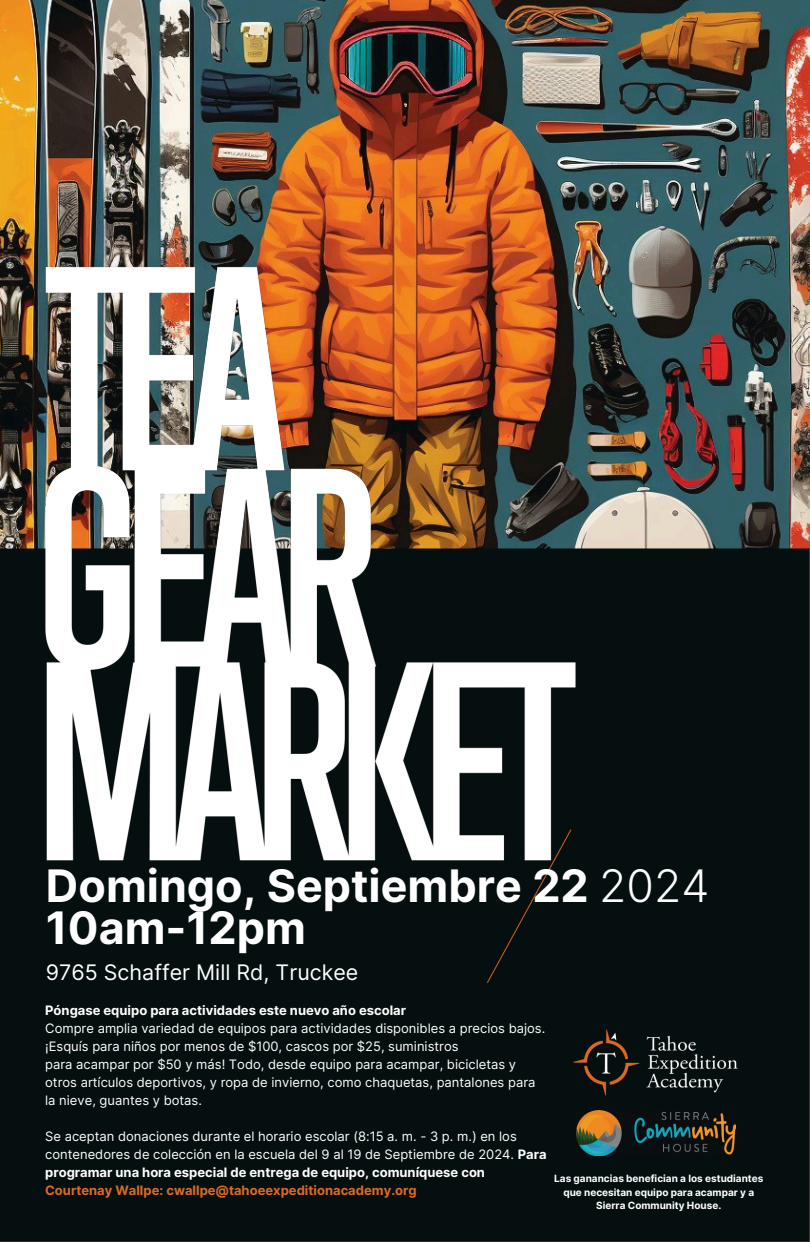
<style>
.page{position:relative;width:810px;height:1242px;background:#fff}
.page>*{position:absolute;margin:0;border:0;box-sizing:border-box;transform-origin:0 0}
.t1{font:700 44.8px/42.4px "Inter";color:#fff}
.t2{font:21.4px "Inter";color:#fff}
.t3{font:13px/18px "Inter";color:#fff}
.t4{font:700 13px "Inter";color:#dd6a26}
.t5{font:700 13px "Inter";color:#fff}
.t6{font:700 10px/13.5px "Inter";color:#fff;text-align:center}
.s1{font-weight:300}
.s2{font-weight:700}
</style>
<div class="page">
<img style="left:0;top:0;width:810px;height:263px">
<img style="left:0;top:263px;width:810px;height:979px">
<img style="left:576px;top:1110px;width:159px;height:45px">
<h1 class="t1" style="left:46px;top:863px;width:665px">Domingo, Septiembre 22 <span class="s1">2024<br></span>10am-12pm</h1>
<h2 class="t2" style="left:46px;top:956px;width:314px">9765 Schaffer Mill Rd, Truckee</h2>
<p class="t5" style="left:45px;top:1001px;width:362px">Póngase equipo para actividades este nuevo año escolar</p>
<p class="t3" style="left:45px;top:1019px;width:502px">Compre amplia variedad de equipos para actividades disponibles a precios bajos. ¡Esquís para niños por menos de $100, cascos por $25, suministros<br>para acampar por $50 y más! Todo, desde equipo para acampar, bicicletas y otros artículos deportivos, y ropa de invierno, como chaquetas, pantalones para la nieve, guantes y botas.</p>
<p class="t3" style="left:45px;top:1127px;width:503px">Se aceptan donaciones durante el horario escolar (8:15 a. m. - 3 p. m.) en los contenedores de colección en la escuela del 9 al 19 de Septiembre de 2024. <span class="s2">Para programar una hora especial de entrega de equipo, comuníquese con</span></p>
<p class="t4" style="left:45px;top:1181px;width:373px">Courtenay Wallpe: cwallpe@tahoeexpeditionacademy.org</p>
<p class="t6" style="left:554px;top:1171px;width:211px">Las ganancias benefician a los estudiantes que necesitan equipo para acampar y a<br>Sierra Community House.</p>
</div>
